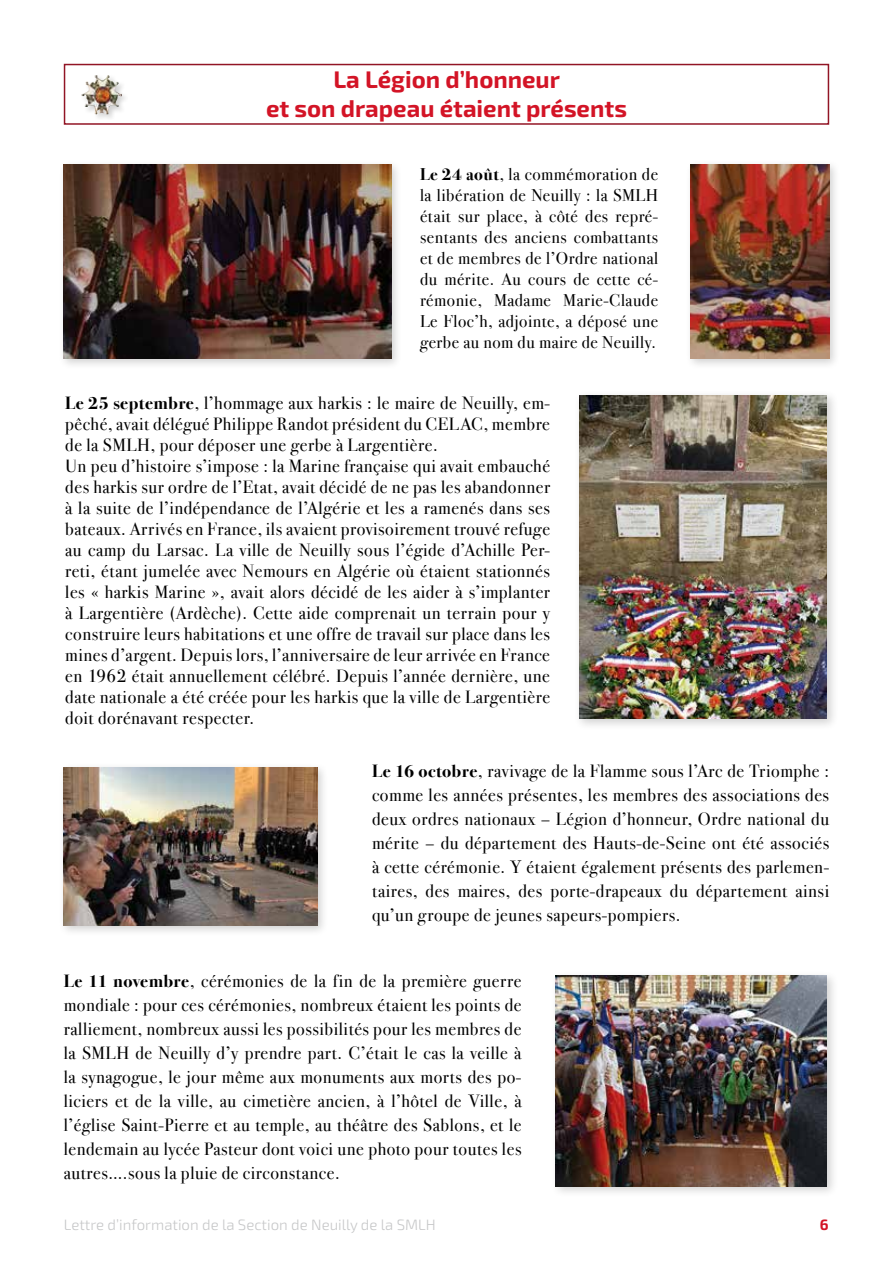
<style>
.page{position:relative;width:893px;height:1263px;background:#fff}
.page>*{position:absolute;margin:0;border:0;box-sizing:border-box;transform-origin:0 0}
.t1{font:700 24px/28.8px "Exo 2";color:#d31426;text-align:center}
.t2{font:18px/21px "Bodoni Sev ITC";letter-spacing:.03em;color:#000;text-align:justify}
.t3{font:17.25px/21px "Bodoni Sev ITC";letter-spacing:.03em;color:#000;text-align:justify}
.t4{font:300 15px "Exo 2";color:#c6c7c8}
.t5{font:700 15px "Exo 2";color:#d31426}
.s1{font-weight:700}
</style>
<div class="page">
<div style="left:64px;top:64px;width:765px;height:61px;border:2px solid #921525"></div>
<div style="left:574px;top:390px;width:265px;height:340px;background:#000;opacity:.18"></div>
<img style="left:579px;top:395px;width:248px;height:324px">
<div style="left:550px;top:970px;width:288px;height:228px;background:#000;opacity:.18"></div>
<img style="left:556px;top:976px;width:271px;height:210px">
<div style="left:59px;top:159px;width:344px;height:211px;background:#000;opacity:.18"></div>
<img style="left:64px;top:164px;width:327px;height:195px">
<div style="left:685px;top:159px;width:156px;height:211px;background:#000;opacity:.18"></div>
<img style="left:690px;top:164px;width:139px;height:195px">
<div style="left:80px;top:74px;width:48px;height:45px;background:#000;opacity:.18"></div>
<img style="left:81px;top:75px;width:41px;height:39px">
<div style="left:59px;top:762px;width:270px;height:174px;background:#000;opacity:.18"></div>
<img style="left:64px;top:768px;width:253px;height:157px">
<h1 class="t1" style="left:266px;top:66px;width:362px">La Légion d’honneur<br>et son drapeau étaient présents</h1>
<p class="t3" style="left:420px;top:164px;width:240px"><span class="s1">Le 24 août</span>, la commémoration de la libération de Neuilly : la SMLH était sur place, à côté des repré&shy;sentants des anciens combattants et de membres de l’Ordre national du mérite. Au cours de cette cé&shy;rémonie, Madame Marie-Claude Le Floc’h, adjointe, a déposé une gerbe au nom du maire de Neuilly.</p>
<p class="t2" style="left:65px;top:393px;width:486px;text-align:left"><span class="s1">Le 25 septembre</span>, l’hommage aux harkis : le maire de Neuilly, em&shy;pêché, avait délégué Philippe Randot président du CELAC, membre de la SMLH, pour déposer une gerbe à Largentière.<br>Un peu d’histoire s’impose : la Marine française qui avait embauché des harkis sur ordre de l’Etat, avait décidé de ne pas les abandonner à la suite de l’indépendance de l’Algérie et les a ramenés dans ses bateaux. Arrivés en France, ils avaient provisoirement trouvé refuge au camp du Larsac. La ville de Neuilly sous l’égide d’Achille Per&shy;reti, étant jumelée avec Nemours en Algérie où étaient stationnés les « harkis Marine », avait alors décidé de les aider à s’implanter à Largentière (Ardèche). Cette aide comprenait un terrain pour y construire leurs habitations et une offre de travail sur place dans les mines d’argent. Depuis lors, l’anniversaire de leur arrivée en France en 1962 était annuellement célébré. Depuis l’année dernière, une date nationale a été créée pour les harkis que la ville de Largentière doit dorénavant respecter.</p>
<p class="t2" style="left:372px;top:759px;width:459px;line-height:24px"><span class="s1">Le 16 octobre</span>, ravivage de la Flamme sous l’Arc de Triomphe : comme les années présentes, les membres des associations des deux ordres nationaux – Légion d’honneur, Ordre national du mérite – du département des Hauts-de-Seine ont été associés à cette cérémonie. Y étaient également présents des parlemen&shy;taires, des maires, des porte-drapeaux du département ainsi qu’un groupe de jeunes sapeurs-pompiers.</p>
<p class="t2" style="left:64px;top:968px;width:459px;line-height:24px"><span class="s1">Le 11 novembre</span>, cérémonies de la fin de la première guerre mondiale : pour ces cérémonies, nombreux étaient les points de ralliement, nombreux aussi les possibilités pour les membres de la SMLH de Neuilly d’y prendre part. C’était le cas la veille à la synagogue, le jour même aux monuments aux morts des po&shy;liciers et de la ville, au cimetière ancien, à l’hôtel de Ville, à l’église Saint-Pierre et au temple, au théâtre des Sablons, et le lendemain au lycée Pasteur dont voici une photo pour toutes les autres….sous la pluie de circonstance.</p>
<p class="t4" style="left:64px;top:1216px;width:373px">Lettre d’information de la Section de Neuilly de la SMLH</p>
<p class="t5" style="left:820px;top:1216px;width:10px">6</p>
</div>
